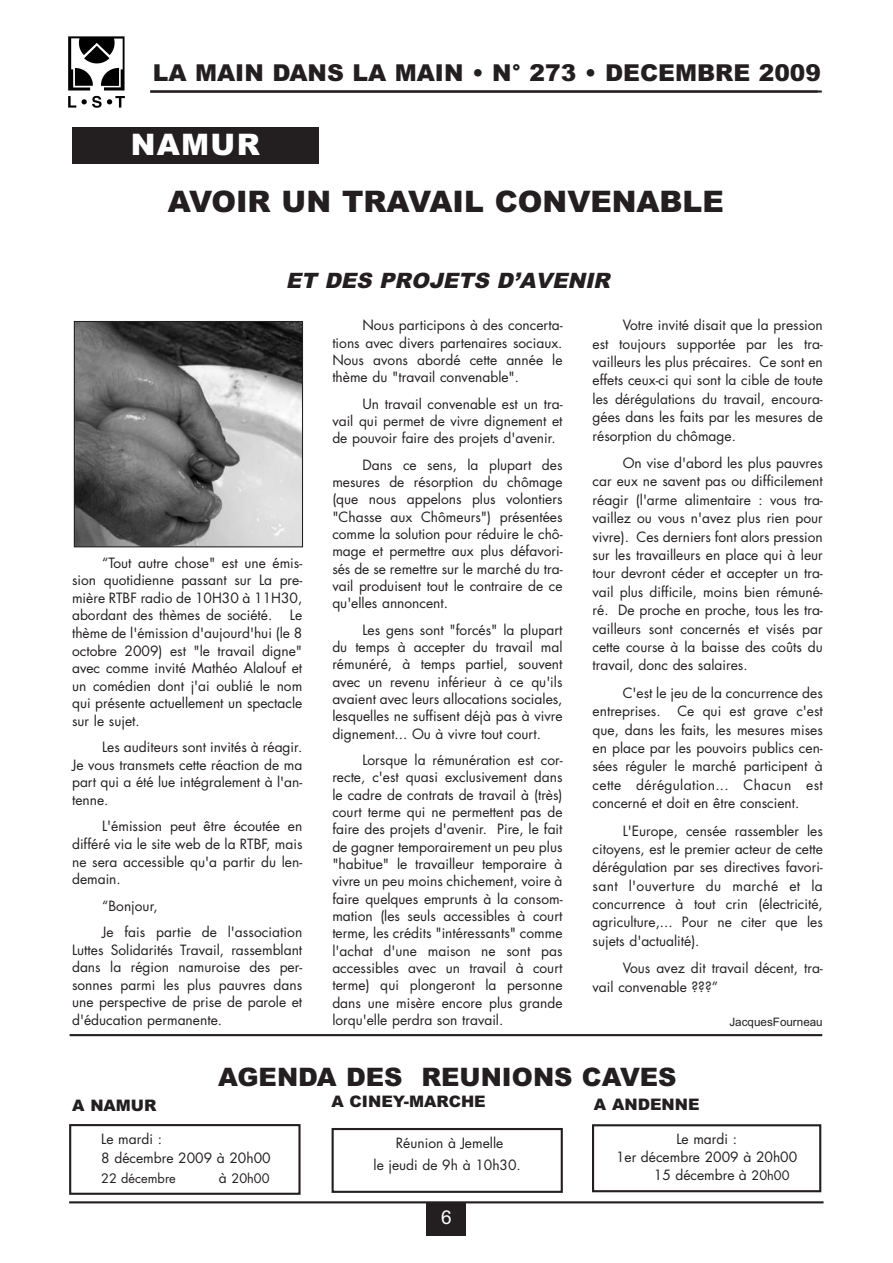
<style>
.page{position:relative;width:893px;height:1263px;background:#fff}
.page>*{position:absolute;margin:0;border:0;box-sizing:border-box;transform-origin:0 0}
.t1{font:900 29.7px "Arial";color:#231f20}
.t2{font:900 29.7px "Arial";letter-spacing:.045em;color:#fff}
.t3{font:900 25.5px "Arial";color:#231f20}
.t4{font:900 23.25px "Arial";color:#231f20}
.t5{font:italic 900 21.15px "Arial";color:#231f20}
.t6{font:19.05px "Arial";color:#fff}
.t7{font:900 15.9px "Arial";color:#231f20}
.t8{font:13.8px/17.4px "Futura";color:#231f20;text-align:justify}
.t9{font:12.75px "Futura";color:#231f20}
.t10{font:11.7px "Arial";color:#231f20}
.s1{font-size:13.8px}
.s2{font-size:12.75px}
</style>
<div class="page">
<div style="left:427px;top:1202px;width:39px;height:34px;background:#231f20"></div>
<hr style="left:69px;top:1201px;width:754px;height:2px;background:#231f20">
<img style="left:68px;top:36px;width:57px;height:72px">
<div style="left:72px;top:128px;width:247px;height:36px;background:#231f20"></div>
<hr style="left:150px;top:90px;width:672px;height:3px;background:#231f20">
<div style="left:69px;top:1124px;width:232px;height:71px;border:2px solid #231f20"></div>
<div style="left:332px;top:1128px;width:231px;height:65px;border:2px solid #231f20"></div>
<div style="left:592px;top:1124px;width:229px;height:68px;border:2px solid #231f20"></div>
<img style="left:76px;top:323px;width:225px;height:222px">
<div style="left:74px;top:321px;width:229px;height:226px;border:1px solid #231f20"></div>
<hr style="left:70px;top:1034px;width:752px;height:2px;background:#231f20">
<h3 class="t4" style="left:153px;top:65px;width:670px">LA MAIN DANS LA MAIN • N° 273 • DECEMBRE 2009</h3>
<h1 class="t2" style="left:131px;top:134px;width:130px">NAMUR</h1>
<h1 class="t1" style="left:168px;top:191px;width:557px">AVOIR UN TRAVAIL CONVENABLE</h1>
<h3 class="t5" style="left:286px;top:273px;width:325px">ET DES PROJETS D’AVENIR</h3>
<p class="t8" style="left:72px;top:555px;width:232px;text-indent:30px">“Tout autre chose" est une émis&shy;sion quotidienne passant sur La pre&shy;mière RTBF radio de 10H30 à 11H30, abordant des thèmes de société.</p>
<p class="t8" style="left:72px;top:608px;width:232px;text-indent:218px">Le thème de l'émission d'aujourd'hui (le 8 octobre 2009) est "le travail digne" avec comme invité Mathéo Alalouf et un comédien dont j'ai oublié le nom qui présente actuellement un spectacle sur le sujet.</p>
<p class="t8" style="left:72px;top:740px;width:232px;text-indent:30px">Les auditeurs sont invités à réagir.<br>Je vous transmets cette réaction de ma part qui a été lue intégralement à l'an&shy;tenne.</p>
<p class="t8" style="left:72px;top:819px;width:232px;text-indent:30px">L'émission peut être écoutée en différé via le site web de la RTBF, mais ne sera accessible qu'a partir du len&shy;demain.</p>
<p class="t8" style="left:102px;top:893px;width:202px;line-height:26.5px">“Bonjour,<br>Je fais partie de l'association</p>
<p class="t8" style="left:72px;top:942px;width:232px">Luttes Solidarités Travail, rassemblant dans la région namuroise des per&shy;sonnes parmi les plus pauvres dans une perspective de prise de parole et d'éducation permanente.</p>
<p class="t8" style="left:332px;top:318px;width:232px;text-indent:30px">Nous participons à des concerta&shy;tions avec divers partenaires sociaux.<br>Nous avons abordé cette année le thème du "travail convenable".</p>
<p class="t8" style="left:332px;top:396px;width:232px;text-indent:30px">Un travail convenable est un tra&shy;vail qui permet de vivre dignement et de pouvoir faire des projets d'avenir.</p>
<p class="t8" style="left:332px;top:457px;width:232px;text-indent:30px">Dans ce sens, la plupart des mesures de résorption du chômage (que nous appelons plus volontiers "Chasse aux Chômeurs") présentées comme la solution pour réduire le chô&shy;mage et permettre aux plus défavori&shy;sés de se remettre sur le marché du tra&shy;vail produisent tout le contraire de ce qu'elles annoncent.</p>
<p class="t8" style="left:332px;top:622px;width:232px;text-indent:30px">Les gens sont "forcés" la plupart du temps à accepter du travail mal rémunéré, à temps partiel, souvent avec un revenu inférieur à ce qu'ils avaient avec leurs allocations sociales, lesquelles ne suffisent déjà pas à vivre dignement... Ou à vivre tout court.</p>
<p class="t8" style="left:332px;top:752px;width:232px;text-indent:30px">Lorsque la rémunération est cor&shy;recte, c'est quasi exclusivement dans le cadre de contrats de travail à (très) court terme qui ne permettent pas de faire des projets d'avenir. Pire, le fait de gagner temporairement un peu plus "habitue" le travailleur temporaire à vivre un peu moins chichement, voire à faire quelques emprunts à la consom&shy;mation (les seuls accessibles à court terme, les crédits "intéressants" comme l'achat d'une maison ne sont pas accessibles avec un travail à court terme) qui plongeront la personne dans une misère encore plus grande lorqu'elle perdra son travail.</p>
<p class="t8" style="left:593px;top:317px;width:232px;line-height:18.5px;text-indent:30px">Votre invité disait que la pression est toujours supportée par les tra&shy;vailleurs les plus précaires. Ce sont en effets ceux-ci qui sont la cible de toute les dérégulations du travail, encoura&shy;gées dans les faits par les mesures de résorption du chômage.</p>
<p class="t8" style="left:593px;top:455px;width:232px;line-height:18.5px;text-indent:30px">On vise d'abord les plus pauvres car eux ne savent pas ou difficilement réagir (l'arme alimentaire : vous tra&shy;vaillez ou vous n'avez plus rien pour vivre). Ces derniers font alors pression sur les travailleurs en place qui à leur tour devront céder et accepter un tra&shy;vail plus difficile, moins bien rémuné&shy;ré. De proche en proche, tous les tra&shy;vailleurs sont concernés et visés par cette course à la baisse des coûts du travail, donc des salaires.</p>
<p class="t8" style="left:593px;top:685px;width:232px;line-height:18.5px;text-indent:30px">C'est le jeu de la concurrence des entreprises. Ce qui est grave c'est que, dans les faits, les mesures mises en place par les pouvoirs publics cen&shy;sées réguler le marché participent à cette dérégulation... Chacun est concerné et doit en être conscient.</p>
<p class="t8" style="left:593px;top:822px;width:232px;line-height:18.5px;text-indent:30px">L'Europe, censée rassembler les citoyens, est le premier acteur de cette dérégulation par ses directives favori&shy;sant l'ouverture du marché et la concurrence à tout crin (électricité, agriculture,... Pour ne citer que les sujets d'actualité).</p>
<p class="t8" style="left:593px;top:960px;width:232px;line-height:18.5px;text-indent:30px">Vous avez dit travail décent, tra&shy;vail convenable ???”</p>
<p class="t10" style="left:729px;top:1018px;width:95px">JacquesFourneau</p>
<h2 class="t3" style="left:218px;top:1068px;width:460px">AGENDA DES REUNIONS CAVES</h2>
<p class="t7" style="left:72px;top:1099px;width:86px">A NAMUR</p>
<p class="t7" style="left:331px;top:1095px;width:156px">A CINEY-MARCHE</p>
<p class="t7" style="left:594px;top:1099px;width:107px">A ANDENNE</p>
<p class="t8" style="left:101px;top:1130px;width:171px;line-height:19.6px">Le mardi :<br>8 décembre 2009 à 20h00</p>
<p class="t9" style="left:101px;top:1172px;width:76px">22 décembre</p>
<p class="t9" style="left:219px;top:1172px;width:52px"><span class="s1">à</span> 20h00</p>
<p class="t8" style="left:373px;top:1134px;width:149px;line-height:21.1px;text-align:center">Réunion à Jemelle<br>le jeudi de 9h à 10h30.</p>
<p class="t8" style="left:676px;top:1131px;width:62px">Le mardi :</p>
<p class="t8" style="left:616px;top:1150px;width:183px">1er décembre 2009 à 20h00</p>
<p class="t8" style="left:654px;top:1168px;width:137px">15 décembre à <span class="s2">20h00</span></p>
<h3 class="t6" style="left:441px;top:1210px;width:12px">6</h3>
</div>
